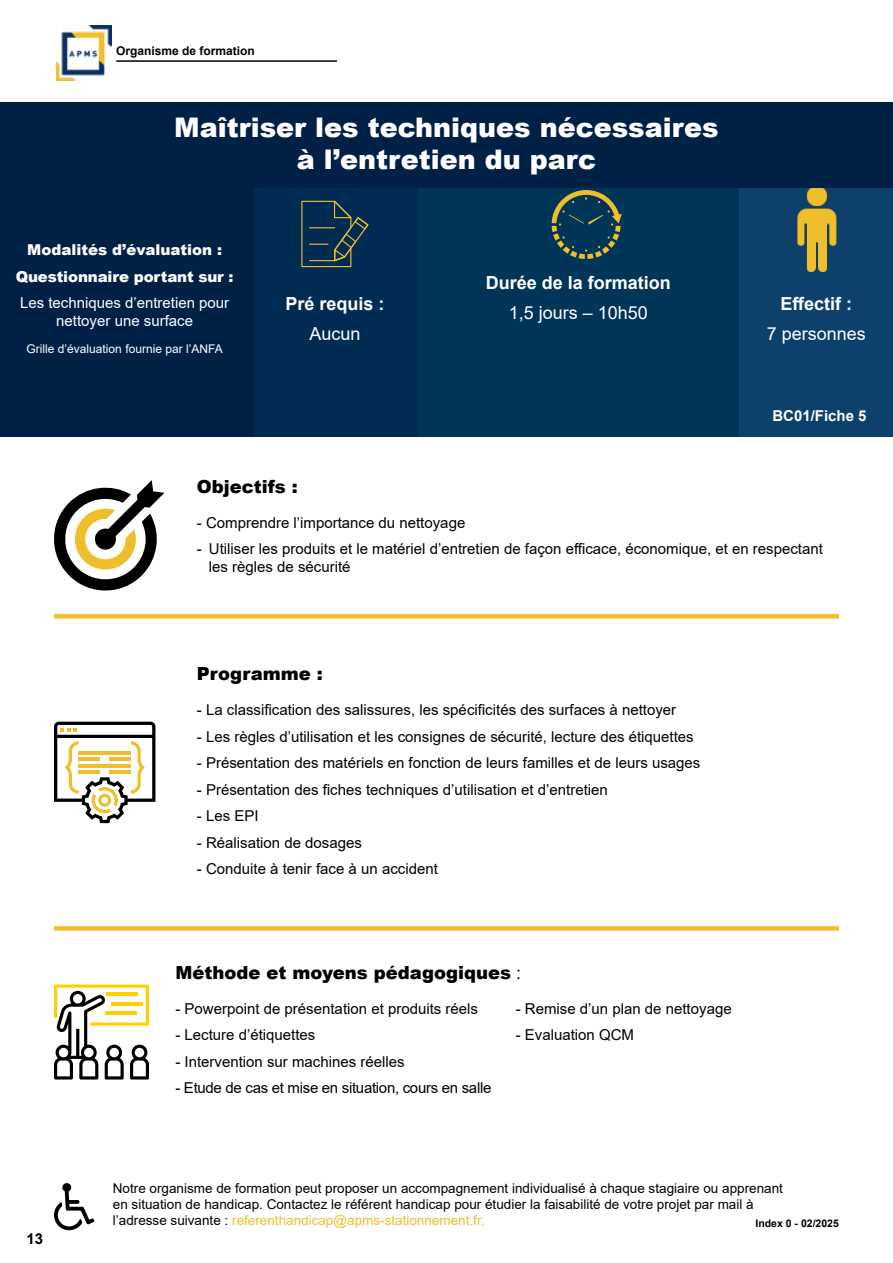
<style>
.page{position:relative;width:893px;height:1263px;background:#fff}
.page>*{position:absolute;margin:0;border:0;box-sizing:border-box;transform-origin:0 0}
.t1{font:900 27px/32.4px "Arial";color:#fff;text-align:center}
.t2{font:900 18px "Arial";color:#000}
.t3{font:700 18px "Arial";color:#fff}
.t4{font:18px "Arial";color:#fff}
.t5{font:15px/18px "Arial";color:#000}
.t6{font:900 15px/26.5px "Arial";letter-spacing:-.01em;color:#fff;text-align:center}
.t7{font:15px/18px "Arial";color:#fff;text-align:center}
.t8{font:15px "Arial";letter-spacing:-.02em;color:#000}
.t9{font:700 15px "Arial";color:#fff}
.t10{font:700 15px "Arial";color:#000}
.t11{font:13.5px/16.2px "Arial";color:#000}
.t12{font:12px "Arial";color:#fff}
.t13{font:700 12px "Arial";color:#000}
.t14{font:700 10.5px "Arial";color:#000}
.s1{font-weight:400}
.s2{color:#eebe2c}
</style>
<div class="page">
<svg style="left:54px;top:722px;width:101px;height:101px"></svg>
<svg style="left:54px;top:984px;width:95px;height:95px"></svg>
<div style="left:54px;top:614px;width:785px;height:5px;background:#eebe2c"></div>
<div style="left:54px;top:926px;width:785px;height:5px;background:#eebe2c"></div>
<svg style="left:54px;top:480px;width:110px;height:111px"></svg>
<svg style="left:54px;top:1183px;width:40px;height:47px"></svg>
<div style="left:416px;top:177px;width:324px;height:260px;background:#003558"></div>
<div style="left:253px;top:177px;width:165px;height:260px;background:#002c54"></div>
<div style="left:0;top:177px;width:253px;height:260px;background:#002046"></div>
<svg style="left:301px;top:201px;width:67px;height:66px"></svg>
<svg style="left:552px;top:190px;width:70px;height:69px"></svg>
<div style="left:740px;top:177px;width:153px;height:260px;background:#0d416c"></div>
<img style="left:769px;top:187px;width:93px;height:86px">
<div style="left:0;top:102px;width:893px;height:85px;background:#002046"></div>
<img style="left:57px;top:25px;width:54px;height:56px">
<hr style="left:116px;top:60px;width:221px;height:2px;background:#000">
<p class="t13" style="left:116px;top:42px;width:140px">Organisme de formation</p>
<h1 class="t1" style="left:174px;top:110px;width:546px">Maîtriser les techniques nécessaires à l’entretien du parc</h1>
<p class="t6" style="left:16px;top:236px;width:219px">Modalités d’évaluation :<br>Questionnaire portant sur :</p>
<p class="t7" style="left:20px;top:294px;width:211px">Les techniques d’entretien pour nettoyer une surface</p>
<p class="t12" style="left:27px;top:340px;width:198px">Grille d’évaluation fournie par l’ANFA</p>
<p class="t3" style="left:285px;top:291px;width:101px">Pré requis :</p>
<p class="t4" style="left:309px;top:321px;width:53px">Aucun</p>
<p class="t3" style="left:486px;top:270px;width:187px">Durée de la formation</p>
<p class="t4" style="left:509px;top:300px;width:141px">1,5 jours – 10h50</p>
<p class="t3" style="left:781px;top:291px;width:73px">Effectif :</p>
<p class="t4" style="left:767px;top:321px;width:101px">7 personnes</p>
<p class="t9" style="left:772px;top:405px;width:96px">BC01/Fiche 5</p>
<p class="t2" style="left:197px;top:473px;width:102px">Objectifs :</p>
<p class="t5" style="left:197px;top:513px;width:270px">- Comprendre l’importance du nettoyage</p>
<p class="t5" style="left:209px;top:540px;width:616px;text-indent:-12px">- Utiliser les produits et le matériel d’entretien de façon efficace, économique, et en respectant les règles de sécurité</p>
<p class="t2" style="left:197px;top:660px;width:127px">Programme :</p>
<p class="t5" style="left:197px;top:701px;width:481px">- La classification des salissures, les spécificités des surfaces à nettoyer</p>
<p class="t5" style="left:197px;top:727px;width:498px">- Les règles d’utilisation et les consignes de sécurité, lecture des étiquettes</p>
<p class="t5" style="left:197px;top:754px;width:505px">- Présentation des matériels en fonction de leurs familles et de leurs usages</p>
<p class="t5" style="left:197px;top:780px;width:413px">- Présentation des fiches techniques d’utilisation et d’entretien</p>
<p class="t5" style="left:197px;top:807px;width:63px">- Les EPI</p>
<p class="t5" style="left:197px;top:833px;width:167px">- Réalisation de dosages</p>
<p class="t5" style="left:197px;top:860px;width:242px">- Conduite à tenir face à un accident</p>
<p class="t2" style="left:175px;top:959px;width:347px">Méthode et moyens pédagogiques <span class="s1">:</span></p>
<p class="t5" style="left:175px;top:999px;width:304px">- Powerpoint de présentation et produits réels</p>
<p class="t5" style="left:175px;top:1026px;width:142px">- Lecture d’étiquettes</p>
<p class="t5" style="left:175px;top:1052px;width:231px">- Intervention sur machines réelles</p>
<p class="t8" style="left:175px;top:1078px;width:317px">- Etude de cas et mise en situation, cours en salle</p>
<p class="t5" style="left:516px;top:999px;width:217px">- Remise d’un plan de nettoyage</p>
<p class="t5" style="left:516px;top:1026px;width:120px">- Evaluation QCM</p>
<p class="t10" style="left:26px;top:1228px;width:18px">13</p>
<p class="t11" style="left:113px;top:1180px;width:672px">Notre organisme de formation peut proposer un accompagnement individualisé à chaque stagiaire ou apprenant en situation de handicap. Contactez le référent handicap pour étudier la faisabilité de votre projet par mail à l’adresse suivante : <span class="s2">referenthandicap@apms-stationnement.fr.</span></p>
<p class="t14" style="left:755px;top:1216px;width:85px">Index 0 - 02/2025</p>
</div>
